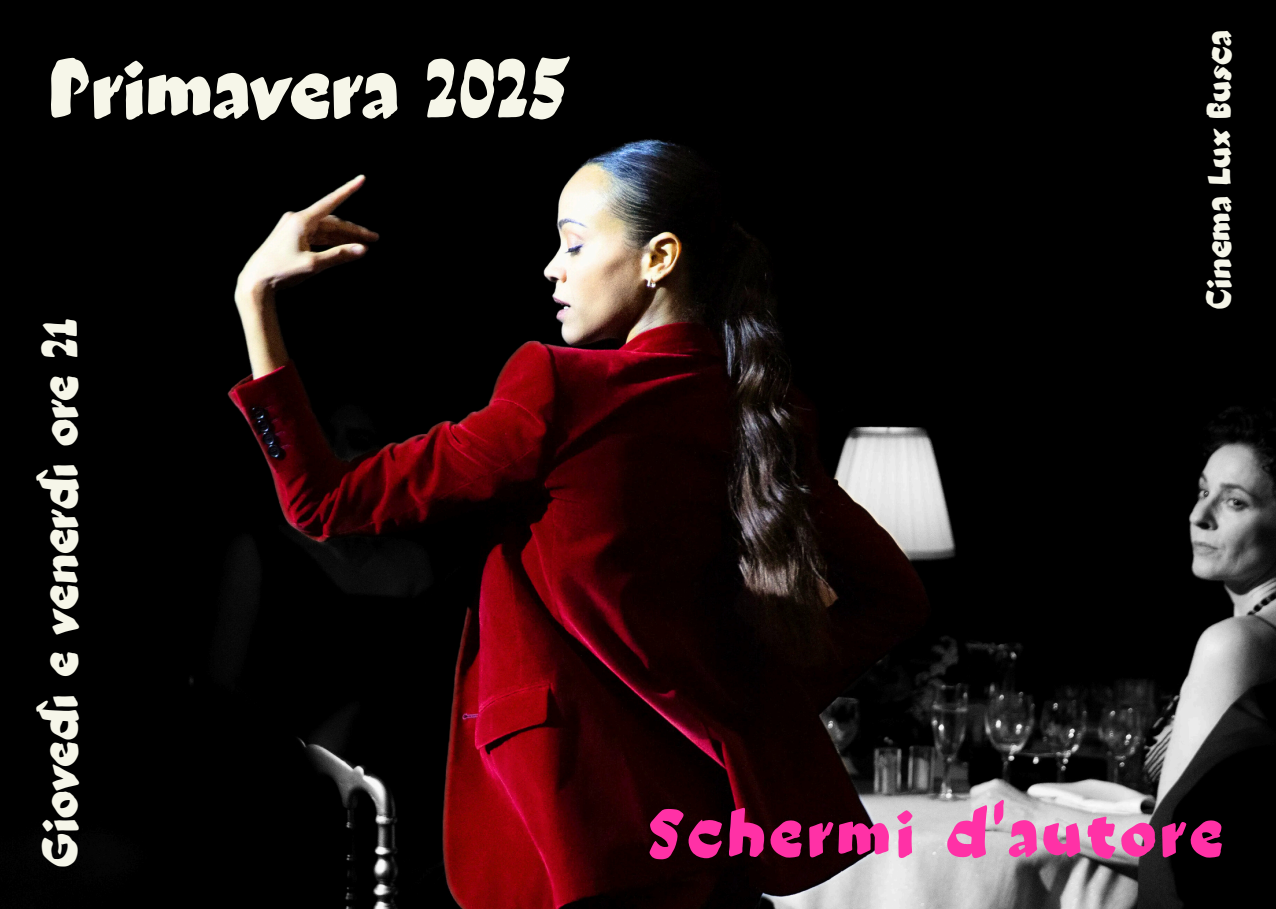
<style>
.page{position:relative;width:1276px;height:909px;background:#fff}
.page>*{position:absolute;margin:0;border:0;box-sizing:border-box;transform-origin:0 0}
.t1{font:900 78.3px "Six Hands";color:#f6f6e9}
.t2{font:900 63.3px "Six Hands";letter-spacing:.07em;color:#ff31a6}
.t3{font:900 48.3px "Six Hands";color:#f6f6e9}
.t4{font:900 33.3px "Six Hands";color:#f6f6e9}
</style>
<div class="page">
<img style="left:0;top:0;width:1276px;height:909px">
<p class="t1" style="left:49px;top:32px;width:520px">Primavera 2025</p>
<h1 class="t3" style="left:25px;top:867px;width:550px;rotate:-90deg">Giovedì e venerdì ore 21</h1>
<p class="t4" style="left:1194px;top:309px;width:279px;rotate:-90deg">Cinema Lux Busca</p>
<h3 class="t2" style="left:648px;top:787px;width:576px">Schermi d'autore</h3>
</div>
